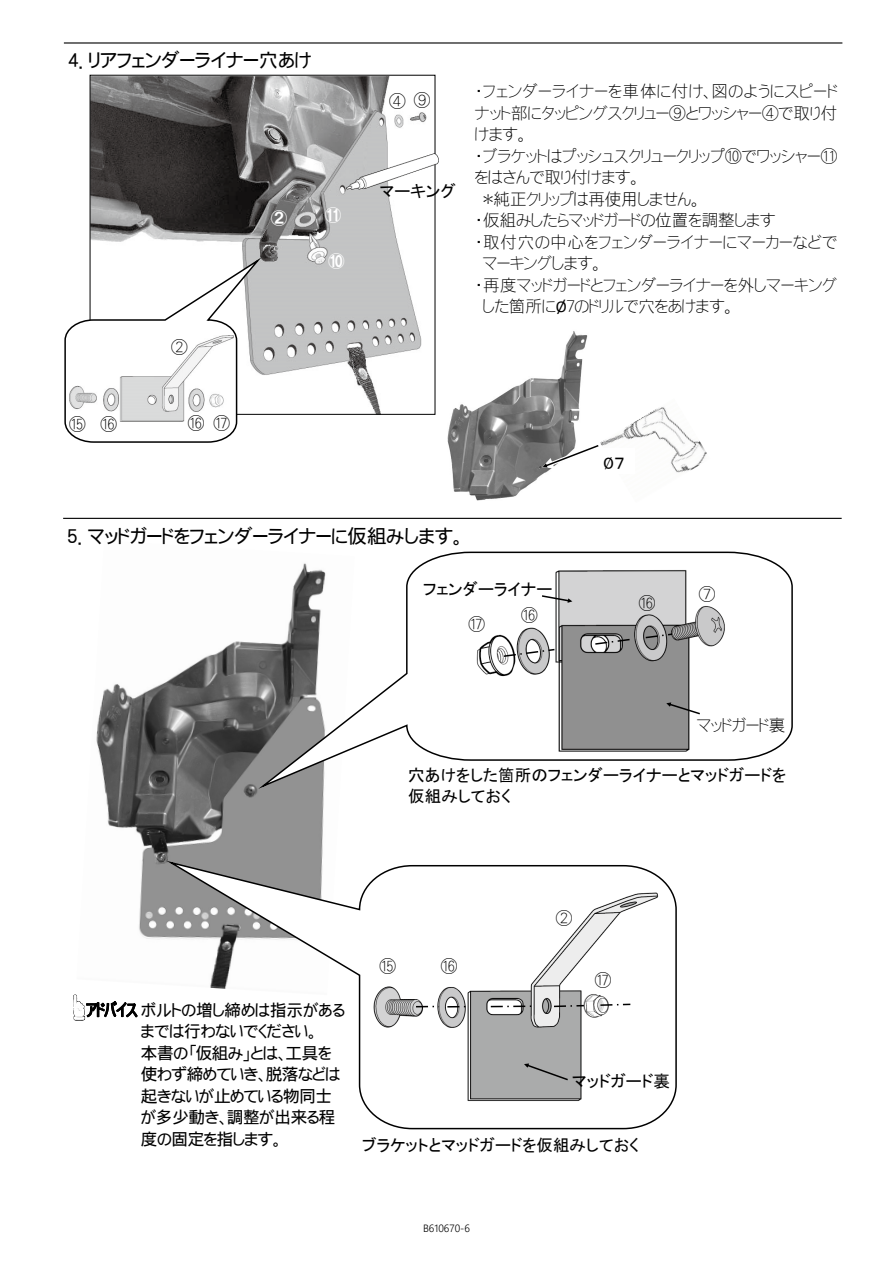
<style>
.page{position:relative;width:893px;height:1263px;background:#fff}
.page>*{position:absolute;margin:0;border:0;box-sizing:border-box;transform-origin:0 0}
.t1{font:19.5px "DF Gothic P W5 WING RKSJ H";letter-spacing:.005em;color:#000}
.t2{font:16.65px "DF Gothic P W5 WING RKSJ H";letter-spacing:-.02em;color:#000}
.t3{font:16.65px "DF Gothic P W3 WING RKSJ H";color:#000}
.t4{font:16.5px "DF Gothic P W3 WING RKSJ H";letter-spacing:.01em;color:#000}
.t5{font:16.5px/21.5px "DF Gothic P W5 WING RKSJ H";letter-spacing:-.02em;color:#000}
.t6{font:16.5px/21.5px "MS P Gothic";color:#000}
.t7{font:16.5px "DF Gothic P W3 WING RKSJ H";letter-spacing:.045em;color:#000}
.t8{font:16.5px "DF Gothic P W3 WING RKSJ H";letter-spacing:.04em;color:#000}
.t9{font:16.5px "HGP Soei Kakugothic UB";color:#fff}
.t10{font:300 10.5px "Yu Gothic UI";color:#000}
.t11{font:10.5px "DF Gothic P W3 WING RKSJ H";letter-spacing:.005em;color:#000}
.s1{font-family:"Calibri"}
.s2{font-family:"DF Gothic P W3 WING RKSJ H";font-weight:400}
</style>
<div class="page">
<img style="left:76px;top:641px;width:248px;height:354px">
<svg style="left:73px;top:995px;width:64px;height:25px"></svg>
<svg style="left:253px;top:551px;width:540px;height:241px"></svg>
<img style="left:471px;top:566px;width:258px;height:191px">
<svg style="left:542px;top:595px;width:30px;height:8px"></svg>
<svg style="left:666px;top:702px;width:34px;height:12px"></svg>
<svg style="left:502px;top:648px;width:54px;height:10px"></svg>
<svg style="left:594px;top:637px;width:41px;height:9px"></svg>
<svg style="left:644px;top:632px;width:30px;height:7px"></svg>
<svg style="left:162px;top:859px;width:515px;height:271px"></svg>
<img style="left:369px;top:888px;width:292px;height:217px">
<svg style="left:524px;top:1063px;width:44px;height:17px"></svg>
<svg style="left:491px;top:1005px;width:40px;height:2px"></svg>
<svg style="left:447px;top:1006px;width:20px;height:1px"></svg>
<svg style="left:416px;top:1006px;width:23px;height:1px"></svg>
<svg style="left:552px;top:1004px;width:33px;height:4px"></svg>
<svg style="left:599px;top:1003px;width:33px;height:4px"></svg>
<img style="left:435px;top:319px;width:164px;height:182px">
<hr style="left:64px;top:42px;width:778px;height:2px;background:#000">
<svg style="left:542px;top:444px;width:56px;height:24px"></svg>
<img style="left:600px;top:407px;width:107px;height:66px">
<div style="left:594px;top:448px;width:41px;height:26px;background:#fff"></div>
<img style="left:92px;top:77px;width:335px;height:336px">
<svg style="left:64px;top:254px;width:201px;height:189px"></svg>
<img style="left:69px;top:336px;width:164px;height:86px">
<img style="left:346px;top:153px;width:93px;height:36px">
<hr style="left:63px;top:518px;width:779px;height:1px;background:#000">
<p class="t1" style="left:68px;top:51px;width:245px">4．リアフェンダーライナー穴あけ</p>
<p class="t3" style="left:171px;top:338px;width:18px">2</p>
<p class="t9" style="left:271px;top:210px;width:18px">2</p>
<p class="t9" style="left:325px;top:207px;width:18px">11</p>
<p class="t9" style="left:328px;top:253px;width:18px">10</p>
<p class="t3" style="left:389px;top:92px;width:18px">4</p>
<p class="t3" style="left:414px;top:92px;width:18px">9</p>
<p class="t6" style="left:379px;top:181px;width:78px">マーキング</p>
<p class="t7" style="left:475px;top:83px;width:364px">・フェンダーライナーを車体に付け、図のようにスピード</p>
<p class="t4" style="left:475px;top:105px;width:364px">ナット部にタッピングスクリュー⑨とワッシャー④で取り付</p>
<p class="t4" style="left:475px;top:126px;width:53px">けます。</p>
<p class="t4" style="left:475px;top:148px;width:364px">・ブラケットはプッシュスクリュークリップ⑩でワッシャー11</p>
<p class="t4" style="left:475px;top:169px;width:165px">をはさんで取り付けます。</p>
<p class="t4" style="left:483px;top:190px;width:218px">＊純正クリップは再使用しません。</p>
<p class="t4" style="left:475px;top:212px;width:302px">・仮組みしたらマッドガードの位置を調整します</p>
<p class="t8" style="left:475px;top:233px;width:364px">・取付穴の中心をフェンダーライナーにマーカーなどで</p>
<p class="t4" style="left:483px;top:255px;width:120px">マーキングします。</p>
<p class="t4" style="left:475px;top:276px;width:364px">・再度マッドガードとフェンダーライナーを外しマーキング</p>
<p class="t4" style="left:483px;top:298px;width:251px">した箇所に<span class="s1">Ø</span>７のドリルで穴をあけます。</p>
<p class="t4" style="left:69px;top:416px;width:18px">15</p>
<p class="t4" style="left:101px;top:416px;width:18px">16</p>
<p class="t4" style="left:188px;top:414px;width:18px">16</p>
<p class="t4" style="left:213px;top:414px;width:18px">17</p>
<p class="t1" style="left:67px;top:526px;width:397px">5．マッドガードをフェンダーライナーに仮組みします。</p>
<p class="t6" style="left:603px;top:452px;width:24px">Ø７</p>
<p class="t6" style="left:423px;top:579px;width:131px">フェンダーライナー</p>
<p class="t4" style="left:469px;top:616px;width:18px">17</p>
<p class="t4" style="left:521px;top:607px;width:18px">16</p>
<p class="t3" style="left:639px;top:594px;width:18px">16</p>
<p class="t3" style="left:699px;top:585px;width:18px">7</p>
<p class="t4" style="left:697px;top:716px;width:90px">マッドガード裏</p>
<p class="t6" style="left:408px;top:764px;width:380px">穴あけをした箇所のフェンダーライナーとマッドガードを仮組みしておく</p>
<p class="t5" style="left:141px;top:999px;width:206px">ボルトの増し締めは指示があるまでは行わないでください。<br>本書の「仮組み」とは、工具を使わず締めていき、脱落などは</p>
<p class="t2" style="left:141px;top:1087px;width:193px">起きないが止めている物同士</p>
<p class="t5" style="left:141px;top:1106px;width:196px">が多少動き、調整が出来る程度の固定を指します。</p>
<p class="t4" style="left:379px;top:957px;width:18px">15</p>
<p class="t4" style="left:441px;top:957px;width:18px">16</p>
<p class="t4" style="left:556px;top:910px;width:18px">2</p>
<p class="t4" style="left:595px;top:972px;width:18px">17</p>
<p class="t6" style="left:572px;top:1070px;width:100px">マッドガード裏</p>
<p class="t6" style="left:362px;top:1134px;width:278px">ブラケットとマッドガードを仮組みしておく</p>
<p class="t11" style="left:434px;top:1222px;width:46px">610670-5</p>
<p class="t10" style="left:423px;top:1218px;width:48px">B<span class="s2">B</span>610670-6</p>
</div>
